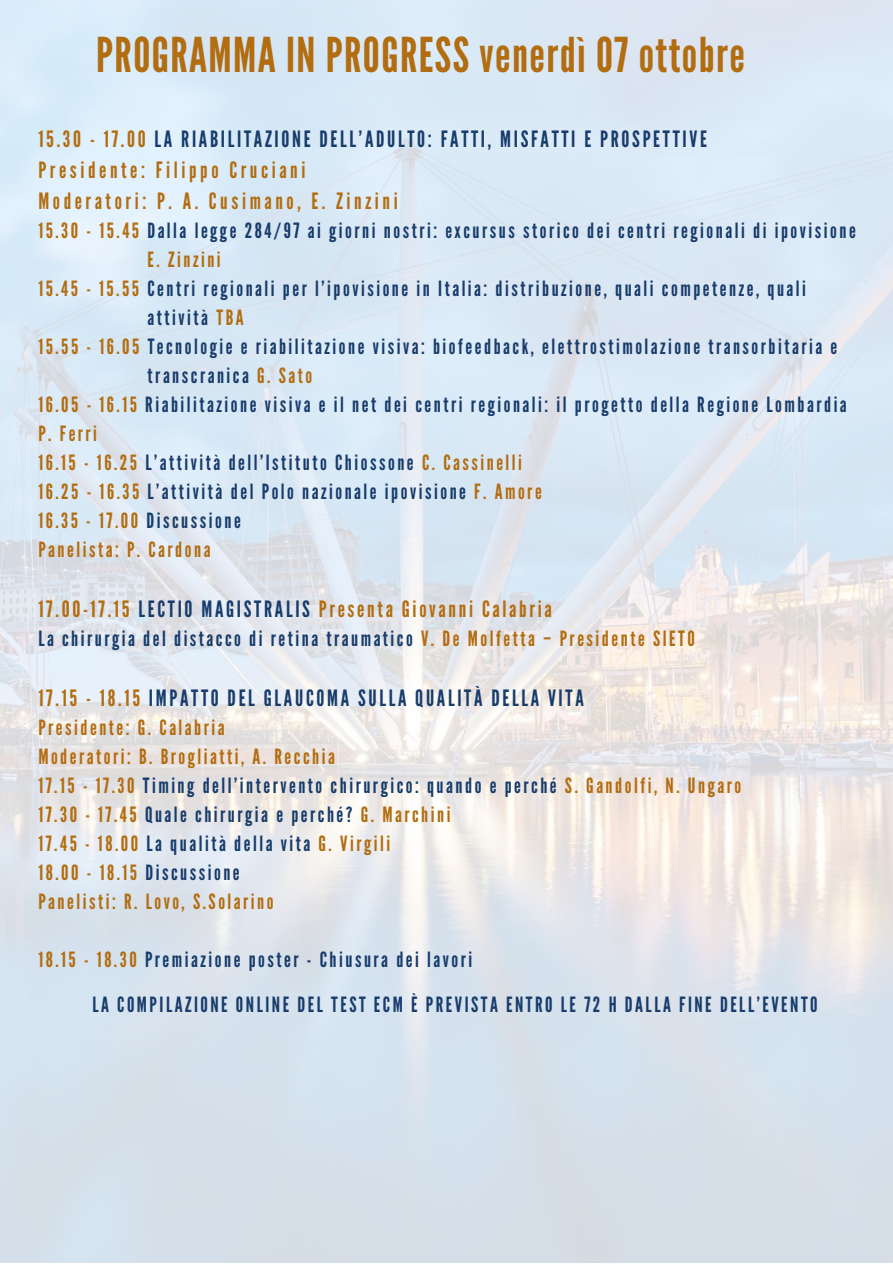
<style>
.page{position:relative;width:893px;height:1264px;background:#fff}
.page>*{position:absolute;margin:0;border:0;box-sizing:border-box;transform-origin:0 0}
.t1{font:48px "League Gothic";letter-spacing:.03em;color:#b26d11}
.t2{font:22.5px/30.9px "League Gothic";letter-spacing:.12em;color:#b26d11}
.t3{font:22.5px "League Gothic";letter-spacing:.12em;color:#183c6b}
.t4{font:21px/45px "League Gothic";letter-spacing:.12em;color:#183c6b}
.t5{font:21px/29px "League Gothic";letter-spacing:.12em;color:#b26d11}
.s1{color:#183c6b}
.s2{color:#b26d11}
</style>
<div class="page">
<img style="left:0;top:0;width:892px;height:1262px">
<h1 class="t1" style="left:96px;top:27px;width:650px">PROGRAMMA IN PROGRESS venerdì 07 ottobre</h1>
<p class="t2" style="left:38px;top:124px;width:670px">15.30 - 17.00 <span class="s1">LA RIABILITAZIONE DELL’ADULTO: FATTI, MISFATTI E PROSPETTIVE<br></span>Presidente: Filippo Cruciani<br>Moderatori: P. A. Cusimano, E. Zinzini</p>
<p class="t4" style="left:38px;top:209px;width:818px"><span class="s2">15.30 - 15.45</span> Dalla legge 284/97 ai giorni nostri: excursus storico dei centri regionali di ipovisione</p>
<p class="t5" style="left:148px;top:246px;width:75px">E. Zinzini</p>
<p class="t4" style="left:38px;top:267px;width:769px"><span class="s2">15.45 - 15.55</span> Centri regionali per l’ipovisione in Italia: distribuzione, quali competenze, quali</p>
<p class="t4" style="left:148px;top:296px;width:97px">attività <span class="s2">TBA</span></p>
<p class="t4" style="left:38px;top:325px;width:800px"><span class="s2">15.55 - 16.05</span> Tecnologie e riabilitazione visiva: biofeedback, elettrostimolazione transorbitaria e</p>
<p class="t4" style="left:148px;top:354px;width:166px">transcranica <span class="s2">G. Sato</span></p>
<p class="t4" style="left:38px;top:383px;width:809px"><span class="s2">16.05 - 16.15</span> Riabilitazione visiva e il net dei centri regionali: il progetto della Regione Lombardia</p>
<p class="t5" style="left:38px;top:420px;width:60px">P. Ferri</p>
<p class="t4" style="left:38px;top:441px;width:485px"><span class="s2">16.15 - 16.25</span> L’attività dell’Istituto Chiossone <span class="s2">C. Cassinelli</span></p>
<p class="t4" style="left:38px;top:470px;width:505px"><span class="s2">16.25 - 16.35</span> L’attività del Polo nazionale ipovisione <span class="s2">F. Amore</span></p>
<p class="t5" style="left:38px;top:507px;width:204px">16.35 - 17.00 <span class="s1">Discussione</span></p>
<p class="t5" style="left:38px;top:536px;width:173px">Panelista: P. Cardona</p>
<p class="t2" style="left:38px;top:594px;width:515px">17.00-17.15 <span class="s1">LECTIO MAGISTRALIS</span> Presenta Giovanni Calabria</p>
<p class="t4" style="left:38px;top:616px;width:658px">La chirurgia del distacco di retina traumatico <span class="s2">V. De Molfetta – Presidente SIETO</span></p>
<p class="t3" style="left:38px;top:685px;width:547px"><span class="s2">17.15 - 18.15</span> IMPATTO DEL GLAUCOMA SULLA QUALITÀ DELLA VITA</p>
<p class="t5" style="left:38px;top:713px;width:704px">Presidente: G. Calabria<br>Moderatori: B. Brogliatti, A. Recchia<br>17.15 - 17.30 <span class="s1">Timing dell’intervento chirurgico: quando e perché</span> S. Gandolfi, N. Ungaro 17.30 - 17.45 <span class="s1">Quale chirurgia e perché?</span> G. Marchini<br>17.45 - 18.00 <span class="s1">La qualità della vita</span> G. Virgili<br>18.00 - 18.15 <span class="s1">Discussione<br></span>Panelisti: R. Lovo, S.Solarino</p>
<p class="t4" style="left:92px;top:937px;width:726px;text-indent:-54px"><span class="s2">18.15 - 18.30</span> Premiazione poster - Chiusura dei lavori<br>LA COMPILAZIONE ONLINE DEL TEST ECM È PREVISTA ENTRO LE 72 H DALLA FINE DELL’EVENTO</p>
</div>
